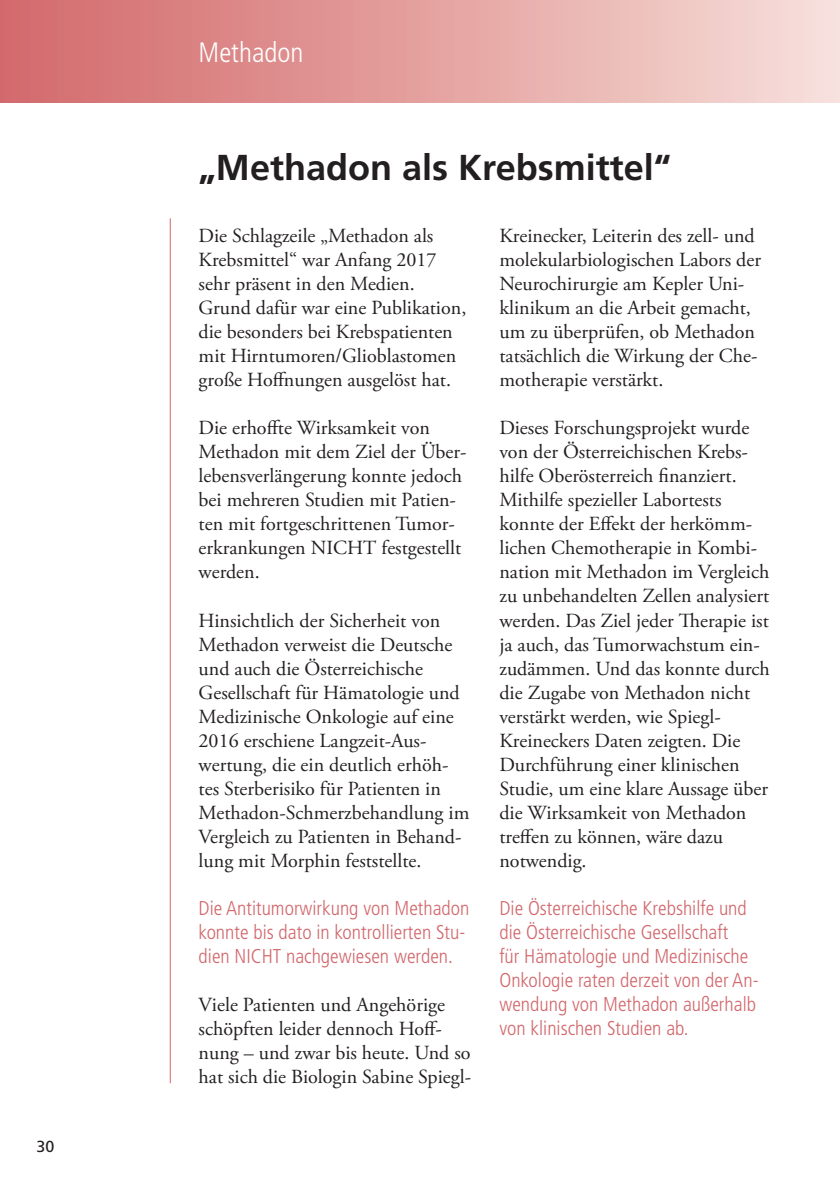
<style>
.page{position:relative;width:840px;height:1191px;background:#fff}
.page>*{position:absolute;margin:0;border:0;box-sizing:border-box;transform-origin:0 0}
.t1{font:700 36px "Frutiger LT Std";color:#231f20}
.t2{font:300 condensed 28px "Frutiger LT Std";color:#fff}
.t3{font:20px/24px "Adobe Garamond Pro";color:#231f20}
.t4{font:300 condensed 20px/24px "Frutiger LT Std";color:#d2676c}
.t5{font:16px "Frutiger LT Std";color:#231f20}
</style>
<div class="page">
<hr style="left:170px;top:218px;width:1px;height:865px;background:#d2676c">
<div style="left:0;top:0;width:839px;height:102px;background:linear-gradient(to right,#d26669,#f7dfd9)"></div>
<p class="t5" style="left:36px;top:1136px;width:19px">30</p>
<h2 class="t2" style="left:198px;top:36px;width:106px">Methadon</h2>
<h1 class="t1" style="left:198px;top:146px;width:474px">„Methadon als Krebsmittel“</h1>
<p class="t3" style="left:198px;top:225px;width:269px">Die Schlagzeile „Methadon als<br>Krebsmittel“ war Anfang 2017 sehr präsent in den Medien.<br>Grund dafür war eine Publikation, die besonders bei Krebspatienten mit Hirntumoren/Glioblastomen große Hoffnungen ausgelöst hat.</p>
<p class="t3" style="left:198px;top:417px;width:269px">Die erhoffte Wirksamkeit von<br>Methadon mit dem Ziel der Über&shy;lebensverlängerung konnte jedoch bei mehreren Studien mit Patien&shy;ten mit fortgeschrittenen Tumor&shy;erkrankungen NICHT festgestellt werden.</p>
<p class="t3" style="left:198px;top:609px;width:272px">Hinsichtlich der Sicherheit von<br>Methadon verweist die Deutsche und auch die Österreichische<br>Gesellschaft für Hämatologie und<br>Medizinische Onkologie auf eine<br>2016 erschiene Langzeit-Aus&shy;wertung, die ein deutlich erhöh&shy;tes Sterberisiko für Patienten in<br>Methadon-Schmerzbehandlung im<br>Vergleich zu Patienten in Behand&shy;lung mit Morphin feststellte.</p>
<p class="t4" style="left:198px;top:896px;width:272px">Die Antitumorwirkung von Methadon konnte bis dato in kontrollierten Stu&shy;dien NICHT nachgewiesen werden.</p>
<p class="t3" style="left:198px;top:993px;width:274px">Viele Patienten und Angehörige schöpften leider dennoch Hoff&shy;nung – und zwar bis heute. Und so hat sich die Biologin Sabine Spiegl-</p>
<p class="t3" style="left:499px;top:225px;width:263px">Kreinecker, Leiterin des zell- und molekularbiologischen Labors der<br>Neurochirurgie am Kepler Uni&shy;klinikum an die Arbeit gemacht, um zu überprüfen, ob Methadon tatsächlich die Wirkung der Che&shy;motherapie verstärkt.</p>
<p class="t3" style="left:499px;top:417px;width:272px">Dieses Forschungsprojekt wurde von der Österreichischen Krebs&shy;hilfe Oberösterreich finanziert.<br>Mithilfe spezieller Labortests konnte der Effekt der herkömm&shy;lichen Chemotherapie in Kombi&shy;nation mit Methadon im Vergleich zu unbehandelten Zellen analysiert werden. Das Ziel jeder Therapie ist ja auch, das Tumorwachstum ein&shy;zudämmen. Und das konnte durch die Zugabe von Methadon nicht verstärkt werden, wie Spiegl-<br>Kreineckers Daten zeigten. Die<br>Durchführung einer klinischen<br>Studie, um eine klare Aussage über die Wirksamkeit von Methadon treffen zu können, wäre dazu notwendig.</p>
<p class="t4" style="left:499px;top:896px;width:260px">Die Österreichische Krebshilfe und die Österreichische Gesellschaft<br>für Hämatologie und Medizinische Onkologie raten derzeit von der An&shy;wendung von Methadon außerhalb von klinischen Studien ab.</p>
</div>
